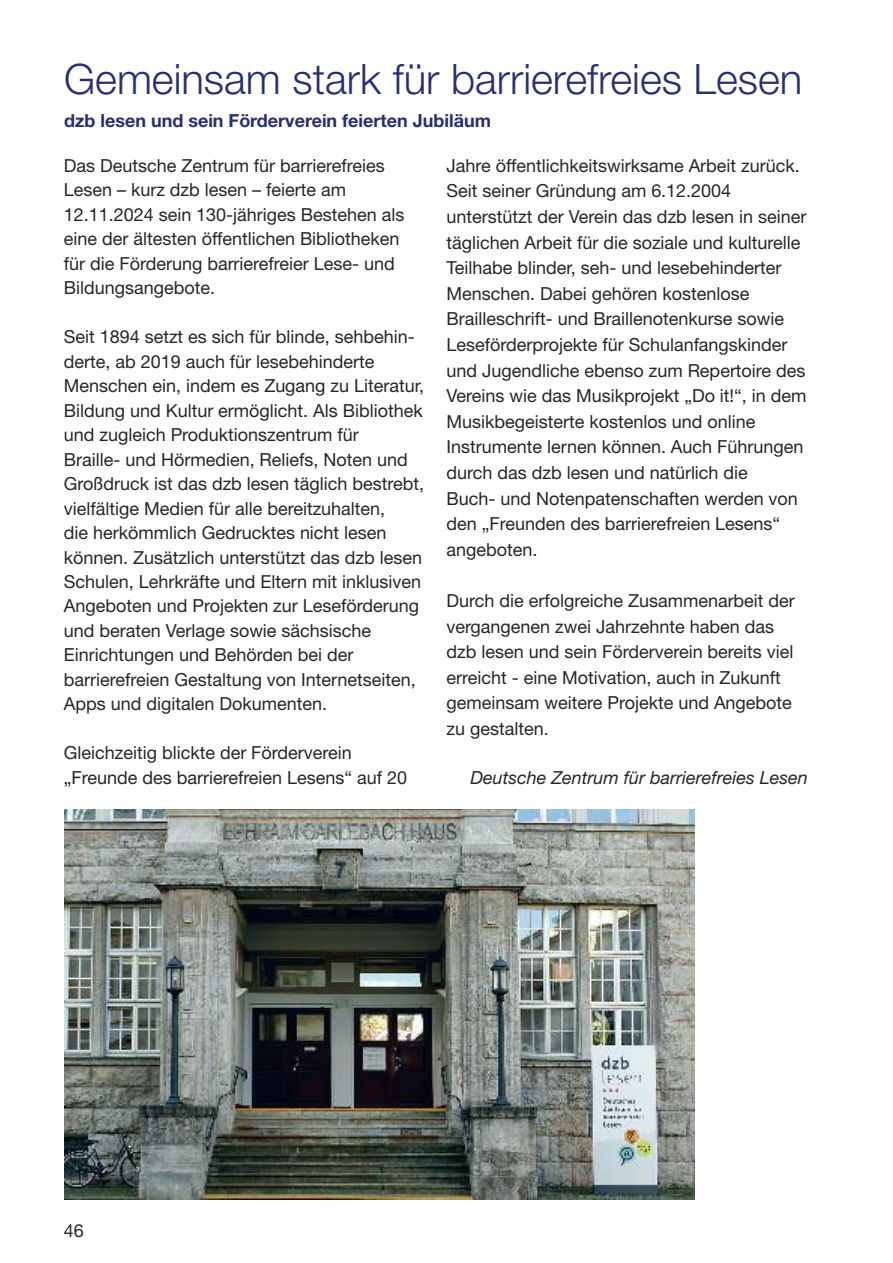
<style>
.page{position:relative;width:893px;height:1263px;background:#fff}
.page>*{position:absolute;margin:0;border:0;box-sizing:border-box;transform-origin:0 0}
.t1{font:300 42px "Helvetica Neue";color:#252f74}
.t2{font:18px/24.5px "Helvetica Neue";color:#272627}
.t3{font:700 18px "Helvetica Neue";color:#252f74}
.t4{font:italic 18px "Helvetica Neue";color:#272627}
</style>
<div class="page">
<img style="left:65px;top:809px;width:630px;height:390px">
<h1 class="t1" style="left:64px;top:64px;width:740px">Gemeinsam stark für barrierefreies Lesen</h1>
<p class="t3" style="left:64px;top:114px;width:428px">dzb lesen und sein Förderverein feierten Jubiläum</p>
<p class="t2" style="left:64px;top:155px;width:342px">Das Deutsche Zentrum für barrierefreies Lesen – kurz dzb lesen – feierte am 12.11.2024 sein 130-jähriges Bestehen als eine der ältesten öffentlichen Bibliotheken für die Förderung barrierefreier Lese- und Bildungsangebote.</p>
<p class="t2" style="left:64px;top:326px;width:362px">Seit 1894 setzt es sich für blinde, sehbehin&shy;derte, ab 2019 auch für lesebehinderte Menschen ein, indem es Zugang zu Literatur, Bildung und Kultur ermöglicht. Als Bibliothek und zugleich Produktionszentrum für<br>Braille- und Hörmedien, Reliefs, Noten und Großdruck ist das dzb lesen täglich bestrebt, vielfältige Medien für alle bereitzuhalten,<br>die herkömmlich Gedrucktes nicht lesen können. Zusätzlich unterstützt das dzb lesen Schulen, Lehrkräfte und Eltern mit inklusiven Angeboten und Projekten zur Leseförderung und beraten Verlage sowie sächsische Einrichtungen und Behörden bei der barrierefreien Gestaltung von Internetseiten, Apps und digitalen Dokumenten.</p>
<p class="t2" style="left:64px;top:742px;width:345px">Gleichzeitig blickte der Förderverein „Freunde des barrierefreien Lesens“ auf 20</p>
<p class="t2" style="left:446px;top:154px;width:362px;line-height:25.7px">Jahre öffentlichkeitswirksame Arbeit zurück.<br>Seit seiner Gründung am 6.12.2004 unterstützt der Verein das dzb lesen in seiner täglichen Arbeit für die soziale und kulturelle Teilhabe blinder, seh- und lesebehinderter Menschen. Dabei gehören kostenlose Brailleschrift- und Braillenotenkurse sowie Leseförderprojekte für Schulanfangskinder und Jugendliche ebenso zum Repertoire des Vereins wie das Musikprojekt „Do it!“, in dem Musikbegeisterte kostenlos und online Instrumente lernen können. Auch Führungen durch das dzb lesen und natürlich die<br>Buch- und Notenpatenschaften werden von den „Freunden des barrierefreien Lesens“ angeboten.</p>
<p class="t2" style="left:446px;top:589px;width:350px;line-height:25.7px">Durch die erfolgreiche Zusammenarbeit der vergangenen zwei Jahrzehnte haben das dzb lesen und sein Förderverein bereits viel erreicht - eine Motivation, auch in Zukunft gemeinsam weitere Projekte und Angebote zu gestalten.</p>
<p class="t4" style="left:470px;top:771px;width:339px">Deutsche Zentrum für barrierefreies Lesen</p>
<p class="t2" style="left:64px;top:1220px;width:21px">46</p>
</div>
